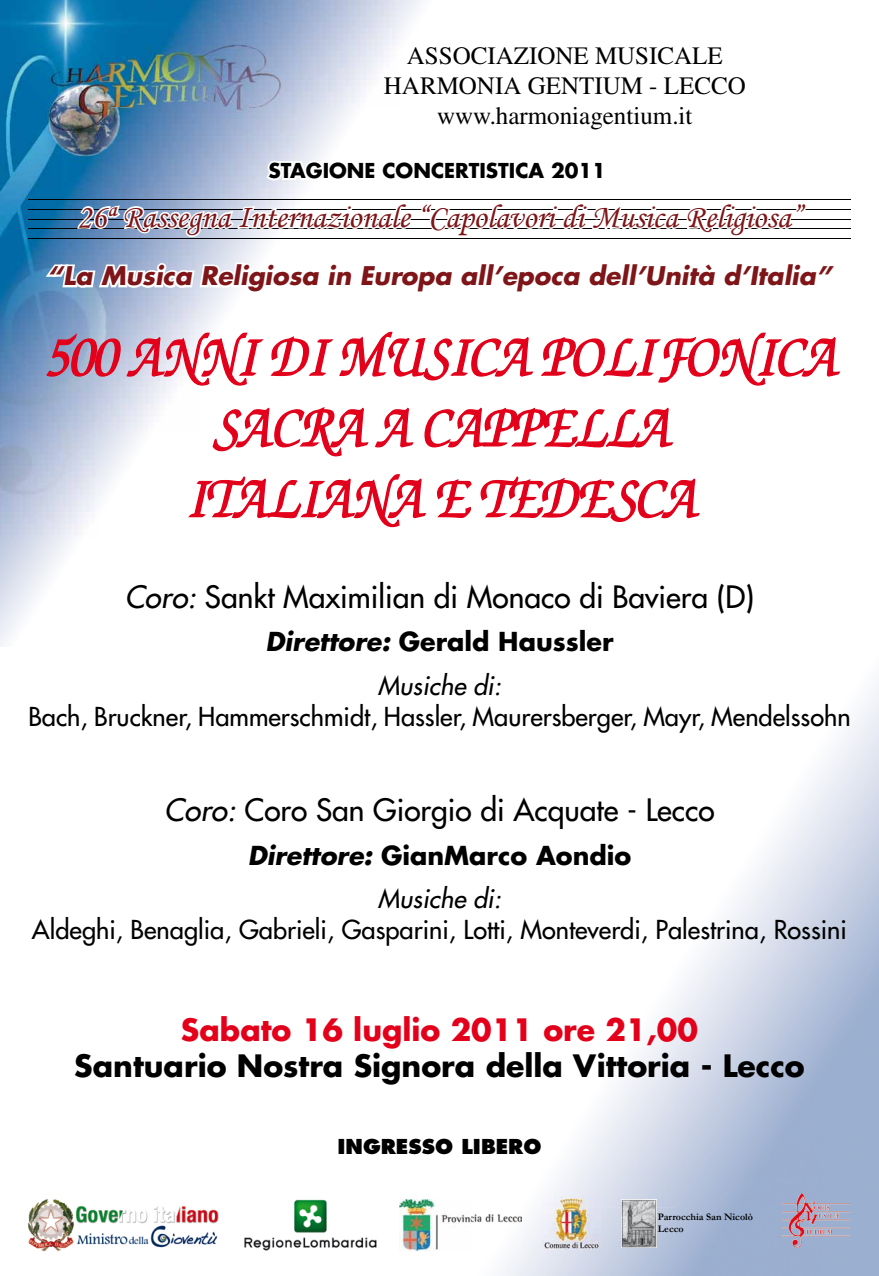
<style>
.page{position:relative;width:879px;height:1276px;background:#fff}
.page>*{position:absolute;margin:0;border:0;box-sizing:border-box;transform-origin:0 0}
.t1{font:italic 500 59px/70.8px "Zapf Chancery";color:#e2001a;text-align:center;scale:.91 1}
.t2{font:33px "Monotype Corsiva";color:#7e1518}
.t3{font:30px "Futura";color:#000}
.t4{font:700 30px "Futura";color:#000}
.t5{font:700 30px "Futura";color:#e2001a}
.t6{font:25.4px "Futura";color:#000}
.t7{font:700 25.4px/43.6px "Futura";color:#000;text-align:center}
.t8{font:25px/30px "Times";color:#000;text-align:center}
.t9{font:italic 700 25px "Futura";color:#7e1518}
.t10{font:700 20px "Futura";color:#000}
.t11{font:800 20px "Futura";color:#000}
.t12{font:700 10px/12px "Garamond";color:#000}
.s1{font-style:italic}
.s2{font-weight:400;font-style:italic}
</style>
<div class="page">
<img style="left:400px;top:1199px;width:105px;height:51px">
<img style="left:472px;top:1172px;width:373px;height:35px">
<img style="left:505px;top:1207px;width:340px;height:69px">
<img style="left:501px;top:1250px;width:5px;height:26px">
<img style="left:0;top:0;width:421px;height:647px">
<hr style="left:28px;top:199px;width:822px;height:1px;background:#000">
<hr style="left:28px;top:209px;width:822px;height:1px;background:#000">
<hr style="left:28px;top:219px;width:822px;height:1px;background:#000">
<hr style="left:28px;top:229px;width:822px;height:1px;background:#000">
<hr style="left:28px;top:238px;width:822px;height:1px;background:#000">
<svg style="left:42px;top:259px;width:379px;height:37px"></svg>
<svg style="left:45px;top:331px;width:796px;height:55px"></svg>
<svg style="left:211px;top:406px;width:204px;height:51px"></svg>
<svg style="left:424px;top:407px;width:250px;height:41px"></svg>
<svg style="left:187px;top:473px;width:240px;height:55px"></svg>
<svg style="left:437px;top:479px;width:35px;height:39px"></svg>
<svg style="left:480px;top:476px;width:220px;height:46px"></svg>
<svg style="left:75px;top:130px;width:733px;height:108px"></svg>
<img style="left:543px;top:1196px;width:57px;height:53px">
<img style="left:244px;top:1199px;width:133px;height:52px">
<img style="left:622px;top:1199px;width:34px;height:48px">
<img style="left:782px;top:1193px;width:19px;height:37px">
<img style="left:28px;top:1199px;width:191px;height:52px">
<p class="t8" style="left:384px;top:40px;width:363px">ASSOCIAZIONE MUSICALE<br>HARMONIA GENTIUM - LECCO www.harmoniagentium.it</p>
<p class="t10" style="left:268px;top:157px;width:339px">STAGIONE CONCERTISTICA 2011</p>
<p class="t2" style="left:77px;top:197px;width:727px">26ª Rassegna Internazionale “Capolavori di Musica Religiosa”</p>
<p class="t9" style="left:47px;top:259px;width:785px">“La Musica Religiosa in Europa all’epoca dell’Unità d’Italia”</p>
<h1 class="t1" style="left:44px;top:324px;width:871px">500 ANNI DI MUSICA POLIFONICA<br>SACRA A CAPPELLA<br>ITALIANA E TEDESCA</h1>
<p class="t3" style="left:125px;top:578px;width:631px"><span class="s1">Coro:</span> Sankt Maximilian di Monaco di Baviera (D)</p>
<p class="t7" style="left:265px;top:620px;width:350px"><span class="s1">Direttore:</span> Gerald Haussler<br><span class="s2">Musiche di:</span></p>
<p class="t6" style="left:28px;top:700px;width:824px">Bach, Bruckner, Hammerschmidt, Hassler, Maurersberger, Mayr, Mendelssohn</p>
<p class="t3" style="left:164px;top:791px;width:552px"><span class="s1">Coro:</span> Coro San Giorgio di Acquate - Lecco</p>
<p class="t7" style="left:248px;top:833px;width:385px"><span class="s1">Direttore:</span> GianMarco Aondio<br><span class="s2">Musiche di:</span></p>
<p class="t6" style="left:32px;top:913px;width:816px">Aldeghi, Benaglia, Gabrieli, Gasparini, Lotti, Monteverdi, Palestrina, Rossini</p>
<p class="t5" style="left:181px;top:1009px;width:518px">Sabato 16 luglio 2011 ore 21,00</p>
<p class="t4" style="left:74px;top:1045px;width:732px">Santuario Nostra Signora della Vittoria - Lecco</p>
<p class="t11" style="left:337px;top:1133px;width:205px">INGRESSO LIBERO</p>
<p class="t12" style="left:658px;top:1210px;width:97px">Parrocchia San Nicolò<br>Lecco</p>
</div>
